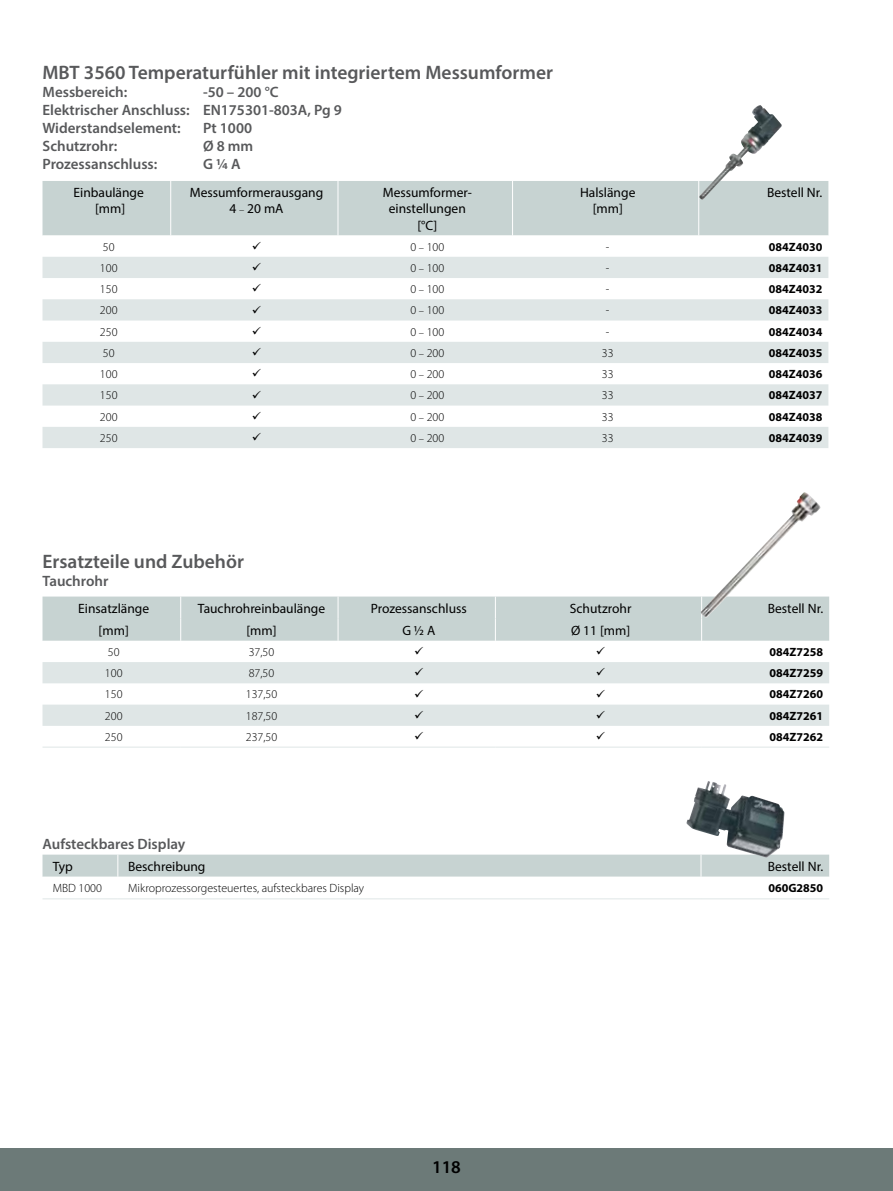
<style>
.page{position:relative;width:893px;height:1191px;background:#fff}
.page>*{position:absolute;margin:0;border:0;box-sizing:border-box;transform-origin:0 0}
.t1{font:600 19.5px "Myriad Pro";color:#58595b}
.t2{font:600 18px "Myriad Pro";color:#000}
.t3{font:600 15px/18px "Myriad Pro";color:#58595b}
.t4{font:13.5px/16.2px "Myriad Pro";color:#000;text-align:center}
.t5{font:300 12px "Myriad Pro";color:#000}
.t6{font:700 12px "Myriad Pro";color:#000}
.s1{font-weight:300;font-size:10.5px}
.s2{font-size:10.5px}
</style>
<div class="page">
<div style="left:0;top:1148px;width:893px;height:43px;background:#6c7a78"></div>
<div style="left:43px;top:181px;width:785px;height:54px;background:#c7d3d2"></div>
<svg style="left:43px;top:235px;width:785px;height:1px"></svg>
<svg style="left:43px;top:257px;width:785px;height:191px;fill:#dfe6e6"></svg>
<hr style="left:170px;top:181px;width:1px;height:54px;background:#fff">
<hr style="left:338px;top:181px;width:1px;height:54px;background:#fff">
<hr style="left:512px;top:181px;width:1px;height:54px;background:#fff">
<hr style="left:698px;top:181px;width:1px;height:54px;background:#fff">
<svg style="left:43px;top:746px;width:786px;height:1px"></svg>
<svg style="left:43px;top:662px;width:786px;height:64px;fill:#dfe6e6"></svg>
<hr style="left:43px;top:747px;width:138px;height:1px;background:#dfe6e6">
<hr style="left:181px;top:747px;width:157px;height:1px;background:#dfe6e6">
<hr style="left:338px;top:747px;width:157px;height:1px;background:#dfe6e6">
<hr style="left:495px;top:747px;width:207px;height:1px;background:#dfe6e6">
<hr style="left:702px;top:747px;width:127px;height:1px;background:#dfe6e6">
<div style="left:43px;top:596px;width:786px;height:45px;background:#c7d3d2"></div>
<svg style="left:43px;top:854px;width:786px;height:45px"></svg>
<img style="left:699px;top:105px;width:83px;height:95px">
<img style="left:686px;top:781px;width:98px;height:76px">
<img style="left:701px;top:492px;width:120px;height:126px">
<svg style="left:253px;top:263px;width:8px;height:7px"></svg>
<svg style="left:253px;top:284px;width:8px;height:8px"></svg>
<svg style="left:253px;top:305px;width:8px;height:8px"></svg>
<svg style="left:253px;top:326px;width:8px;height:8px"></svg>
<svg style="left:253px;top:348px;width:8px;height:7px"></svg>
<svg style="left:253px;top:369px;width:8px;height:8px"></svg>
<svg style="left:253px;top:390px;width:8px;height:8px"></svg>
<svg style="left:253px;top:411px;width:8px;height:8px"></svg>
<svg style="left:253px;top:433px;width:8px;height:7px"></svg>
<svg style="left:415px;top:668px;width:8px;height:8px"></svg>
<svg style="left:597px;top:668px;width:8px;height:8px"></svg>
<svg style="left:415px;top:689px;width:8px;height:8px"></svg>
<svg style="left:597px;top:689px;width:8px;height:8px"></svg>
<svg style="left:415px;top:710px;width:8px;height:8px"></svg>
<svg style="left:597px;top:710px;width:8px;height:8px"></svg>
<h1 class="t1" style="left:43px;top:60px;width:512px">MBT 3560 Temperaturfühler mit integriertem Messumformer</h1>
<p class="t3" style="left:43px;top:82px;width:86px">Messbereich:</p>
<p class="t3" style="left:43px;top:82px;width:301px;text-indent:161px">-50 – 200 °C<br>Elektrischer Anschluss: EN175301-803A, Pg 9<br>Widerstandselement:</p>
<p class="t3" style="left:203px;top:118px;width:51px">Pt 1000</p>
<p class="t3" style="left:43px;top:136px;width:76px">Schutzrohr:</p>
<p class="t3" style="left:203px;top:136px;width:52px">Ø 8 mm</p>
<p class="t3" style="left:43px;top:154px;width:116px">Prozessanschluss:</p>
<p class="t3" style="left:203px;top:154px;width:39px">G ¼ A</p>
<p class="t4" style="left:74px;top:184px;width:72px">Einbaulänge [mm]</p>
<p class="t4" style="left:190px;top:184px;width:135px">Messumformerausgang<br>4 <span class="s1">–</span> 20 mA</p>
<p class="t4" style="left:383px;top:184px;width:91px">Messumformer&shy;einstellungen [°C]</p>
<p class="t4" style="left:580px;top:184px;width:57px">Halslänge [mm]</p>
<p class="t4" style="left:767px;top:184px;width:57px">Bestell Nr.</p>
<p class="t5" style="left:103px;top:240px;width:13px">50</p>
<p class="t5" style="left:410px;top:240px;width:35px">0 <span class="s2">–</span> 100</p>
<p class="t5" style="left:606px;top:240px;width:5px">-</p>
<p class="t6" style="left:769px;top:239px;width:55px">084Z4030</p>
<p class="t5" style="left:100px;top:261px;width:19px">100</p>
<p class="t5" style="left:410px;top:261px;width:35px">0 <span class="s2">–</span> 100</p>
<p class="t5" style="left:606px;top:261px;width:5px">-</p>
<p class="t6" style="left:769px;top:260px;width:55px">084Z4031</p>
<p class="t5" style="left:100px;top:282px;width:19px">150</p>
<p class="t5" style="left:410px;top:282px;width:35px">0 <span class="s2">–</span> 100</p>
<p class="t5" style="left:606px;top:282px;width:5px">-</p>
<p class="t6" style="left:769px;top:281px;width:55px">084Z4032</p>
<p class="t5" style="left:100px;top:304px;width:19px">200</p>
<p class="t5" style="left:410px;top:304px;width:35px">0 <span class="s2">–</span> 100</p>
<p class="t5" style="left:606px;top:304px;width:5px">-</p>
<p class="t6" style="left:769px;top:302px;width:55px">084Z4033</p>
<p class="t5" style="left:100px;top:325px;width:19px">250</p>
<p class="t5" style="left:410px;top:325px;width:35px">0 <span class="s2">–</span> 100</p>
<p class="t5" style="left:606px;top:325px;width:5px">-</p>
<p class="t6" style="left:769px;top:324px;width:55px">084Z4034</p>
<p class="t5" style="left:103px;top:346px;width:13px">50</p>
<p class="t5" style="left:410px;top:346px;width:35px">0 <span class="s2">–</span> 200</p>
<p class="t5" style="left:602px;top:346px;width:13px">33</p>
<p class="t6" style="left:769px;top:345px;width:55px">084Z4035</p>
<p class="t5" style="left:100px;top:367px;width:19px">100</p>
<p class="t5" style="left:410px;top:367px;width:35px">0 <span class="s2">–</span> 200</p>
<p class="t5" style="left:602px;top:367px;width:13px">33</p>
<p class="t6" style="left:769px;top:366px;width:55px">084Z4036</p>
<p class="t5" style="left:100px;top:389px;width:19px">150</p>
<p class="t5" style="left:410px;top:389px;width:35px">0 <span class="s2">–</span> 200</p>
<p class="t5" style="left:602px;top:389px;width:13px">33</p>
<p class="t6" style="left:769px;top:387px;width:55px">084Z4037</p>
<p class="t5" style="left:100px;top:410px;width:19px">200</p>
<p class="t5" style="left:410px;top:410px;width:35px">0 <span class="s2">–</span> 200</p>
<p class="t5" style="left:602px;top:410px;width:13px">33</p>
<p class="t6" style="left:769px;top:409px;width:55px">084Z4038</p>
<p class="t5" style="left:100px;top:431px;width:19px">250</p>
<p class="t5" style="left:410px;top:431px;width:35px">0 <span class="s2">–</span> 200</p>
<p class="t5" style="left:602px;top:431px;width:13px">33</p>
<p class="t6" style="left:769px;top:430px;width:55px">084Z4039</p>
<h1 class="t1" style="left:43px;top:549px;width:203px">Ersatzteile und Zubehör</h1>
<p class="t3" style="left:43px;top:571px;width:67px">Tauchrohr</p>
<p class="t4" style="left:78px;top:600px;width:72px">Einsatzlänge</p>
<p class="t4" style="left:198px;top:600px;width:129px">Tauchrohreinbaulänge</p>
<p class="t4" style="left:371px;top:600px;width:97px">Prozessanschluss</p>
<p class="t4" style="left:570px;top:600px;width:63px">Schutzrohr</p>
<p class="t4" style="left:768px;top:600px;width:57px">Bestell Nr.</p>
<p class="t4" style="left:99px;top:622px;width:32px">[mm]</p>
<p class="t4" style="left:246px;top:622px;width:32px">[mm]</p>
<p class="t4" style="left:402px;top:622px;width:34px">G ½ A</p>
<p class="t4" style="left:571px;top:622px;width:61px">Ø 11 [mm]</p>
<p class="t5" style="left:108px;top:645px;width:13px">50</p>
<p class="t5" style="left:249px;top:645px;width:27px">37,50</p>
<p class="t6" style="left:770px;top:644px;width:55px">084Z7258</p>
<p class="t5" style="left:105px;top:666px;width:19px">100</p>
<p class="t5" style="left:249px;top:666px;width:27px">87,50</p>
<p class="t6" style="left:770px;top:665px;width:55px">084Z7259</p>
<p class="t5" style="left:105px;top:687px;width:19px">150</p>
<p class="t5" style="left:246px;top:687px;width:33px">137,50</p>
<p class="t6" style="left:770px;top:686px;width:55px">084Z7260</p>
<p class="t5" style="left:105px;top:709px;width:19px">200</p>
<p class="t5" style="left:246px;top:709px;width:33px">187,50</p>
<p class="t6" style="left:770px;top:707px;width:55px">084Z7261</p>
<p class="t5" style="left:105px;top:730px;width:19px">250</p>
<p class="t5" style="left:246px;top:730px;width:33px">237,50</p>
<p class="t6" style="left:770px;top:729px;width:55px">084Z7262</p>
<p class="t3" style="left:43px;top:834px;width:144px">Aufsteckbares Display</p>
<p class="t4" style="left:53px;top:858px;width:22px">Typ</p>
<p class="t4" style="left:128px;top:858px;width:79px">Beschreibung</p>
<p class="t4" style="left:768px;top:858px;width:57px">Bestell Nr.</p>
<p class="t5" style="left:53px;top:881px;width:51px">MBD 1000</p>
<p class="t5" style="left:128px;top:881px;width:238px">Mikroprozessorgesteuertes, aufsteckbares Display</p>
<p class="t6" style="left:768px;top:880px;width:56px">060G2850</p>
<h2 class="t2" style="left:432px;top:1156px;width:30px">118</h2>
</div>
